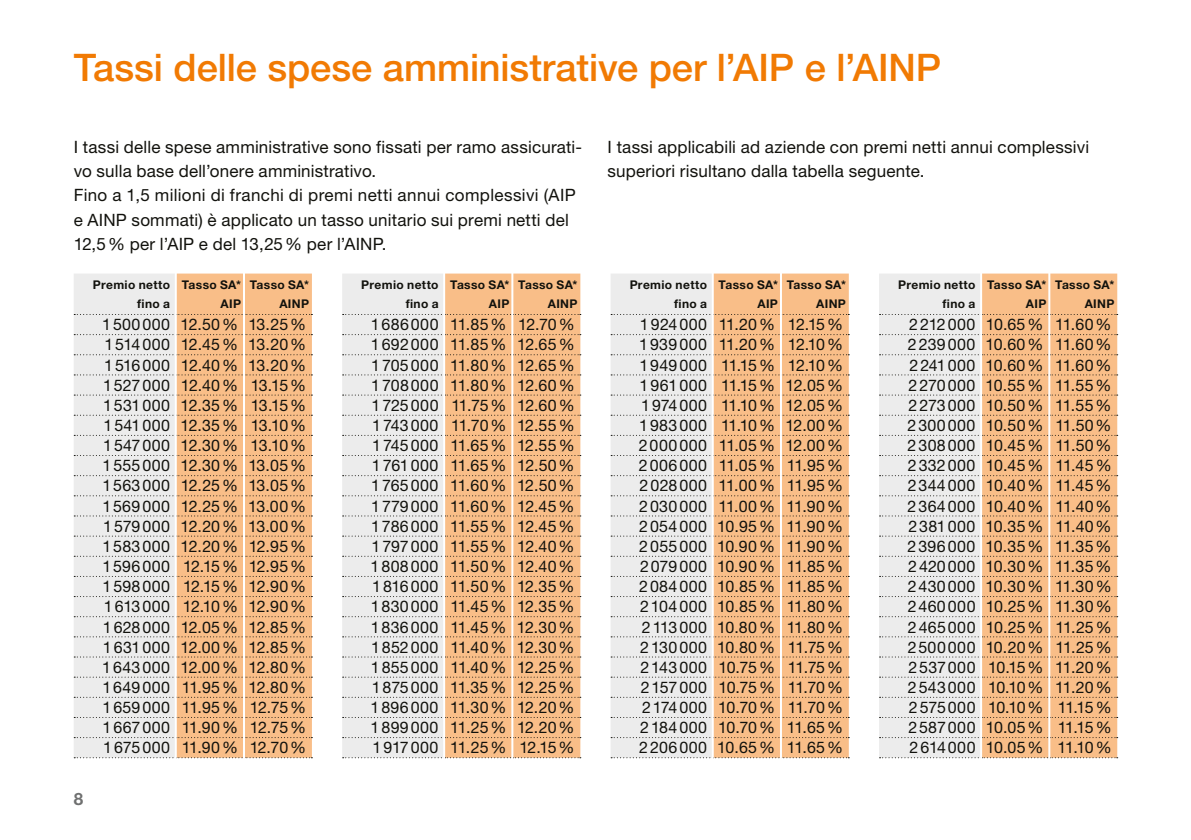
<style>
.page{position:relative;width:1191px;height:840px;background:#fff}
.page>*{position:absolute;margin:0;border:0;box-sizing:border-box;transform-origin:0 0}
.t1{font:500 38px "Helvetica Neue LT Std";color:#f17a03}
.t2{font:17px/24px "Helvetica Neue LT Std";letter-spacing:.01em;color:#12120d}
.t3{font:700 17px "Helvetica Neue LT Std";color:#6f7070}
.t4{font:16px/20.2px "Helvetica Neue LT Std";letter-spacing:.015em;color:#12120d;text-align:justify}
.t5{font:700 12px/18.4px "Helvetica Neue LT Std";letter-spacing:.03em;color:#12120d;text-align:right}
</style>
<div class="page">
<div style="left:74px;top:274px;width:101px;height:482px;background:#ececec"></div>
<div style="left:177px;top:273px;width:135px;height:483px;background:#f9be88"></div>
<svg style="left:74px;top:334px;width:238px;height:1px"></svg>
<svg style="left:74px;top:354px;width:238px;height:1px"></svg>
<svg style="left:74px;top:374px;width:238px;height:1px"></svg>
<svg style="left:74px;top:394px;width:238px;height:1px"></svg>
<svg style="left:74px;top:414px;width:238px;height:1px"></svg>
<svg style="left:74px;top:434px;width:238px;height:1px"></svg>
<svg style="left:74px;top:455px;width:238px;height:1px"></svg>
<svg style="left:74px;top:475px;width:238px;height:1px"></svg>
<svg style="left:74px;top:495px;width:238px;height:1px"></svg>
<svg style="left:74px;top:515px;width:238px;height:1px"></svg>
<svg style="left:74px;top:535px;width:238px;height:1px"></svg>
<svg style="left:74px;top:555px;width:238px;height:1px"></svg>
<svg style="left:74px;top:575px;width:238px;height:1px"></svg>
<svg style="left:74px;top:595px;width:238px;height:1px"></svg>
<svg style="left:74px;top:616px;width:238px;height:1px"></svg>
<svg style="left:74px;top:636px;width:238px;height:1px"></svg>
<svg style="left:74px;top:656px;width:238px;height:1px"></svg>
<svg style="left:74px;top:676px;width:238px;height:1px"></svg>
<svg style="left:74px;top:696px;width:238px;height:1px"></svg>
<svg style="left:74px;top:716px;width:238px;height:1px"></svg>
<svg style="left:74px;top:736px;width:238px;height:1px"></svg>
<svg style="left:74px;top:756px;width:238px;height:1px"></svg>
<svg style="left:74px;top:314px;width:238px;height:1px"></svg>
<div style="left:342px;top:274px;width:101px;height:483px;background:#ececec"></div>
<div style="left:445px;top:273px;width:135px;height:483px;background:#f9be88"></div>
<svg style="left:343px;top:334px;width:238px;height:1px"></svg>
<svg style="left:343px;top:354px;width:238px;height:1px"></svg>
<svg style="left:343px;top:374px;width:238px;height:1px"></svg>
<svg style="left:343px;top:394px;width:238px;height:1px"></svg>
<svg style="left:343px;top:414px;width:238px;height:1px"></svg>
<svg style="left:343px;top:434px;width:238px;height:1px"></svg>
<svg style="left:343px;top:455px;width:238px;height:1px"></svg>
<svg style="left:343px;top:475px;width:238px;height:1px"></svg>
<svg style="left:343px;top:495px;width:238px;height:1px"></svg>
<svg style="left:343px;top:515px;width:238px;height:1px"></svg>
<svg style="left:343px;top:535px;width:238px;height:1px"></svg>
<svg style="left:343px;top:555px;width:238px;height:1px"></svg>
<svg style="left:343px;top:575px;width:238px;height:1px"></svg>
<svg style="left:343px;top:595px;width:238px;height:1px"></svg>
<svg style="left:343px;top:616px;width:238px;height:1px"></svg>
<svg style="left:343px;top:636px;width:238px;height:1px"></svg>
<svg style="left:343px;top:656px;width:238px;height:1px"></svg>
<svg style="left:343px;top:676px;width:238px;height:1px"></svg>
<svg style="left:343px;top:696px;width:238px;height:1px"></svg>
<svg style="left:343px;top:716px;width:238px;height:1px"></svg>
<svg style="left:343px;top:736px;width:238px;height:1px"></svg>
<svg style="left:343px;top:756px;width:238px;height:1px"></svg>
<svg style="left:343px;top:314px;width:238px;height:1px"></svg>
<div style="left:610px;top:274px;width:101px;height:482px;background:#ececec"></div>
<div style="left:713px;top:273px;width:136px;height:483px;background:#f9be88"></div>
<svg style="left:611px;top:334px;width:238px;height:1px"></svg>
<svg style="left:611px;top:354px;width:238px;height:1px"></svg>
<svg style="left:611px;top:374px;width:238px;height:1px"></svg>
<svg style="left:611px;top:394px;width:238px;height:1px"></svg>
<svg style="left:611px;top:414px;width:238px;height:1px"></svg>
<svg style="left:611px;top:434px;width:238px;height:1px"></svg>
<svg style="left:611px;top:455px;width:238px;height:1px"></svg>
<svg style="left:611px;top:475px;width:238px;height:1px"></svg>
<svg style="left:611px;top:495px;width:238px;height:1px"></svg>
<svg style="left:611px;top:515px;width:238px;height:1px"></svg>
<svg style="left:611px;top:535px;width:238px;height:1px"></svg>
<svg style="left:611px;top:555px;width:238px;height:1px"></svg>
<svg style="left:611px;top:575px;width:238px;height:1px"></svg>
<svg style="left:611px;top:595px;width:238px;height:1px"></svg>
<svg style="left:611px;top:616px;width:238px;height:1px"></svg>
<svg style="left:611px;top:636px;width:238px;height:1px"></svg>
<svg style="left:611px;top:656px;width:238px;height:1px"></svg>
<svg style="left:611px;top:676px;width:238px;height:1px"></svg>
<svg style="left:611px;top:696px;width:238px;height:1px"></svg>
<svg style="left:611px;top:716px;width:238px;height:1px"></svg>
<svg style="left:611px;top:736px;width:238px;height:1px"></svg>
<svg style="left:611px;top:756px;width:238px;height:1px"></svg>
<svg style="left:611px;top:314px;width:238px;height:1px"></svg>
<div style="left:879px;top:274px;width:101px;height:482px;background:#ececec"></div>
<div style="left:982px;top:273px;width:135px;height:483px;background:#f9be88"></div>
<svg style="left:879px;top:334px;width:238px;height:1px"></svg>
<svg style="left:879px;top:354px;width:238px;height:1px"></svg>
<svg style="left:879px;top:374px;width:238px;height:1px"></svg>
<svg style="left:879px;top:394px;width:238px;height:1px"></svg>
<svg style="left:879px;top:414px;width:238px;height:1px"></svg>
<svg style="left:879px;top:434px;width:238px;height:1px"></svg>
<svg style="left:879px;top:455px;width:238px;height:1px"></svg>
<svg style="left:879px;top:475px;width:238px;height:1px"></svg>
<svg style="left:879px;top:495px;width:238px;height:1px"></svg>
<svg style="left:879px;top:515px;width:238px;height:1px"></svg>
<svg style="left:879px;top:535px;width:238px;height:1px"></svg>
<svg style="left:879px;top:555px;width:238px;height:1px"></svg>
<svg style="left:879px;top:575px;width:238px;height:1px"></svg>
<svg style="left:879px;top:595px;width:238px;height:1px"></svg>
<svg style="left:879px;top:616px;width:238px;height:1px"></svg>
<svg style="left:879px;top:636px;width:238px;height:1px"></svg>
<svg style="left:879px;top:656px;width:238px;height:1px"></svg>
<svg style="left:879px;top:676px;width:238px;height:1px"></svg>
<svg style="left:879px;top:696px;width:238px;height:1px"></svg>
<svg style="left:879px;top:716px;width:238px;height:1px"></svg>
<svg style="left:879px;top:736px;width:238px;height:1px"></svg>
<svg style="left:879px;top:756px;width:238px;height:1px"></svg>
<svg style="left:879px;top:314px;width:238px;height:1px"></svg>
<hr style="left:175px;top:260px;width:2px;height:506px;background:#fff">
<hr style="left:443px;top:260px;width:2px;height:506px;background:#fff">
<hr style="left:711px;top:260px;width:2px;height:506px;background:#fff">
<hr style="left:980px;top:260px;width:2px;height:506px;background:#fff">
<hr style="left:243px;top:259px;width:2px;height:507px;background:#fff">
<hr style="left:511px;top:259px;width:2px;height:507px;background:#fff">
<hr style="left:780px;top:259px;width:2px;height:507px;background:#fff">
<hr style="left:1048px;top:259px;width:2px;height:507px;background:#fff">
<h1 class="t1" style="left:74px;top:45px;width:869px">Tassi delle spese amministrative per l’AIP e l’AINP</h1>
<p class="t2" style="left:74px;top:135px;width:510px">I tassi delle spese amministrative sono fissati per ramo assicurati&shy;vo sulla base dell’onere amministrativo.<br>Fino a 1,5 milioni di franchi di premi netti annui complessivi (AIP e AINP sommati) è applicato un tasso unitario sui premi netti del 12,5% per l’AIP e del 13,25% per l’AINP.</p>
<p class="t5" style="left:93px;top:275px;width:79px">Premio netto fino a</p>
<p class="t5" style="left:182px;top:275px;width:61px">Tasso SA*<br>AIP</p>
<p class="t5" style="left:250px;top:275px;width:61px">Tasso SA*<br>AINP</p>
<p class="t4" style="left:102px;top:314px;width:205px">1500000 12.50% 13.25% 1514000 12.45% 13.20% 1516000 12.40% 13.20% 1527000 12.40% 13.15% 1531000 12.35% 13.15% 1541000 12.35% 13.10% 1547000 12.30% 13.10% 1555000 12.30% 13.05% 1563000 12.25% 13.05% 1569000 12.25% 13.00% 1579000 12.20% 13.00% 1583000 12.20% 12.95% 1596000 12.15% 12.95% 1598000 12.15% 12.90% 1613000 12.10% 12.90% 1628000 12.05% 12.85% 1631000 12.00% 12.85% 1643000 12.00% 12.80% 1649000 11.95% 12.80% 1659000 11.95% 12.75% 1667000 11.90% 12.75% 1675000 11.90% 12.70%</p>
<p class="t3" style="left:74px;top:787px;width:11px">8</p>
<p class="t5" style="left:361px;top:275px;width:79px">Premio netto fino a</p>
<p class="t5" style="left:450px;top:275px;width:61px">Tasso SA*<br>AIP</p>
<p class="t5" style="left:518px;top:275px;width:61px">Tasso SA*<br>AINP</p>
<p class="t4" style="left:370px;top:314px;width:206px">1686000 11.85% 12.70% 1692000 11.85% 12.65% 1705000 11.80% 12.65% 1708000 11.80% 12.60% 1725000 11.75% 12.60% 1743000 11.70% 12.55% 1745000 11.65% 12.55% 1761000 11.65% 12.50% 1765000 11.60% 12.50% 1779000 11.60% 12.45% 1786000 11.55% 12.45% 1797000 11.55% 12.40% 1808000 11.50% 12.40% 1816000 11.50% 12.35% 1830000 11.45% 12.35% 1836000 11.45% 12.30% 1852000 11.40% 12.30% 1855000 11.40% 12.25% 1875000 11.35% 12.25% 1896000 11.30% 12.20% 1899000 11.25% 12.20% 1917000 11.25% 12.15%</p>
<p class="t2" style="left:607px;top:135px;width:483px">I tassi applicabili ad aziende con premi netti annui complessivi superiori risultano dalla tabella seguente.</p>
<p class="t5" style="left:629px;top:275px;width:79px">Premio netto fino a</p>
<p class="t5" style="left:718px;top:275px;width:61px">Tasso SA*<br>AIP</p>
<p class="t5" style="left:786px;top:275px;width:61px">Tasso SA*<br>AINP</p>
<p class="t4" style="left:639px;top:314px;width:206px">1924000 11.20% 12.15% 1939000 11.20% 12.10% 1949000 11.15% 12.10% 1961000 11.15% 12.05% 1974000 11.10% 12.05% 1983000 11.10% 12.00% 2000000 11.05% 12.00% 2006000 11.05% 11.95% 2028000 11.00% 11.95% 2030000 11.00% 11.90% 2054000 10.95% 11.90% 2055000 10.90% 11.90% 2079000 10.90% 11.85% 2084000 10.85% 11.85% 2104000 10.85% 11.80% 2113000 10.80% 11.80% 2130000 10.80% 11.75% 2143000 10.75% 11.75% 2157000 10.75% 11.70% 2174000 10.70% 11.70% 2184000 10.70% 11.65% 2206000 10.65% 11.65%</p>
<p class="t5" style="left:898px;top:275px;width:79px">Premio netto fino a</p>
<p class="t5" style="left:987px;top:275px;width:61px">Tasso SA*<br>AIP</p>
<p class="t5" style="left:1055px;top:275px;width:61px">Tasso SA*<br>AINP</p>
<p class="t4" style="left:907px;top:314px;width:206px">2212000 10.65% 11.60% 2239000 10.60% 11.60% 2241000 10.60% 11.60% 2270000 10.55% 11.55% 2273000 10.50% 11.55% 2300000 10.50% 11.50% 2308000 10.45% 11.50% 2332000 10.45% 11.45% 2344000 10.40% 11.45% 2364000 10.40% 11.40% 2381000 10.35% 11.40% 2396000 10.35% 11.35% 2420000 10.30% 11.35% 2430000 10.30% 11.30% 2460000 10.25% 11.30% 2465000 10.25% 11.25% 2500000 10.20% 11.25% 2537000 10.15% 11.20% 2543000 10.10% 11.20% 2575000 10.10% 11.15% 2587000 10.05% 11.15% 2614000 10.05% 11.10%</p>
</div>
